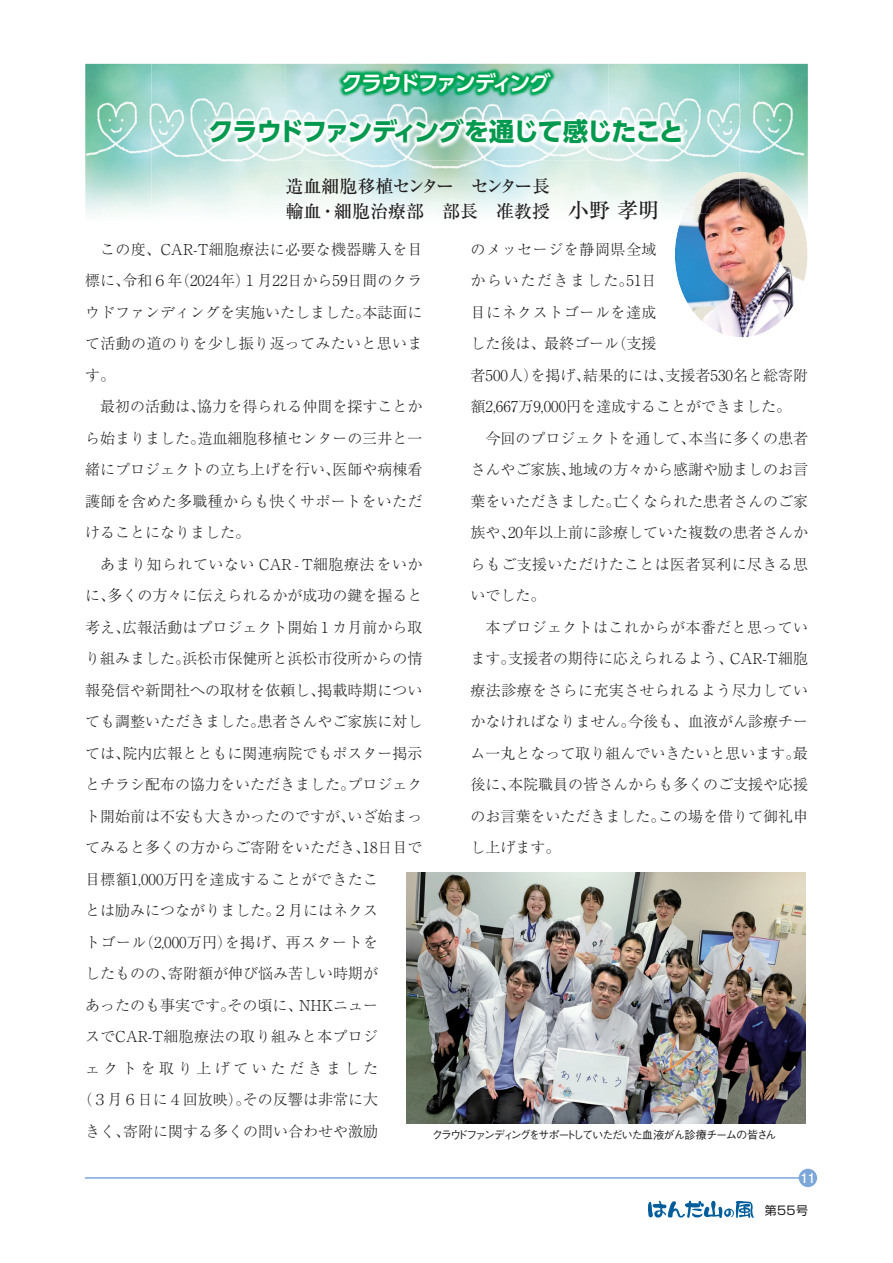
<style>
.page{position:relative;width:893px;height:1263px;background:#fff}
.page>*{position:absolute;margin:0;border:0;box-sizing:border-box;transform-origin:0 0}
.t1{font:25.5px "PUD Shin Go Pr 6 N Bold 90 pv RKSJ H";letter-spacing:-.05em;color:#00994e}
.t2{font:21px "PUD Shin Go Pr 6 N De Bold 90 pv RKSJ H";letter-spacing:-.105em;color:#fff}
.t3{font:18px/25.2px "Ryumin Pro Medium 90 pv RKSJ H";color:#231f20}
.t4{font:15px/31.5px "Ryumin Pro Light 90 pv RKSJ H";color:#231f20}
.t5{font:13.5px "Futo Go B101 Pro Bold 90 pv RKSJ H";color:#fff}
.t6{font:12px "Shin Go Pro Regular 90 pv RKSJ H";color:#231f20}
.t7{font:11.25px "Gothic BBB Pro Medium 90 pv RKSJ H";letter-spacing:-.13em;color:#231f20}
.s1{font-size:21px}
</style>
<div class="page">
<img style="left:85px;top:64px;width:67px;height:151px">
<img style="left:740px;top:64px;width:68px;height:121px">
<hr style="left:85px;top:1177px;width:723px;height:2px;background:#7ca7d8">
<div style="left:799px;top:1169px;width:18px;height:18px;background:#7ca7d8;border-radius:50%"></div>
<img style="left:675px;top:172px;width:133px;height:165px;border-radius:50%">
<img style="left:406px;top:873px;width:400px;height:250px">
<svg style="left:648px;top:1200px;width:106px;height:18px"></svg>
<img style="left:312px;top:64px;width:267px;height:95px">
<img style="left:152px;top:64px;width:160px;height:148px">
<img style="left:579px;top:64px;width:161px;height:148px">
<img style="left:312px;top:159px;width:267px;height:54px">
<img style="left:683px;top:172px;width:57px;height:42px">
<img style="left:286px;top:177px;width:263px;height:17px">
<img style="left:343px;top:73px;width:208px;height:20px">
<h2 class="t2" style="left:342px;top:75px;width:211px">クラウドファンディング</h2>
<h1 class="t1" style="left:208px;top:122px;width:477px">クラウドファンディングを通じて感じたこと</h1>
<p class="t3" style="left:285px;top:176px;width:375px">造血細胞移植センター　センター長<br>輸血・細胞治療部 部長 准教授 <span class="s1">小野孝明</span></p>
<p class="t4" style="left:85px;top:235px;width:339px">　この度、CAR-T細胞療法に必要な機器購入を目標に、令和６年(2024年)１月22日から59日間のクラウドファンディングを実施いたしました。本誌面にて活動の道のりを少し振り返ってみたいと思います。<br>　最初の活動は、協力を得られる仲間を探すことから始まりました。造血細胞移植センターの三井と一緒にプロジェクトの立ち上げを行い、医師や病棟看護師を含めた多職種からも快くサポートをいただけることになりました。<br>　あまり知られていない CAR - T細胞療法をいかに、多くの方々に伝えられるかが成功の鍵を握ると考え、広報活動はプロジェクト開始１カ月前から取り組みました。浜松市保健所と浜松市役所からの情報発信や新聞社への取材を依頼し、掲載時期についても調整いただきました。患者さんやご家族に対しては、院内広報とともに関連病院でもポスター掲示とチラシ配布の協力をいただきました。プロジェクト開始前は不安も大きかったのですが、いざ始まってみると多くの方からご寄附をいただき、18日目で目標額1,000万円を達成することができたこ<br>とは励みにつながりました。２月にはネクス<br>トゴール(2,000万円)を掲げ、再スタートを<br>したものの、寄附額が伸び悩み苦しい時期が<br>あったのも事実です。その頃に、NHKニュー<br>スでCAR-T細胞療法の取り組みと本プロジ<br>ェクトを取り上げていただきました<br>(３月６日に４回放映)。その反響は非常に大<br>きく、寄附に関する多くの問い合わせや激励</p>
<p class="t4" style="left:471px;top:235px;width:339px">のメッセージを静岡県全域<br>からいただきました。51日<br>目にネクストゴールを達成<br>した後は、最終ゴール(支援<br>者500人)を掲げ、結果的には、支援者530名と総寄附額2,667万9,000円を達成することができました。　今回のプロジェクトを通して、本当に多くの患者さんやご家族、地域の方々から感謝や励ましのお言葉をいただきました。亡くなられた患者さんのご家族や、20年以上前に診療していた複数の患者さんからもご支援いただけたことは医者冥利に尽きる思いでした。<br>　本プロジェクトはこれからが本番だと思っています。支援者の期待に応えられるよう、CAR-T細胞療法診療をさらに充実させられるよう尽力していかなければなりません。今後も、血液がん診療チーム一丸となって取り組んでいきたいと思います。最後に、本院職員の皆さんからも多くのご支援や応援のお言葉をいただきました。この場を借りて御礼申し上げます。</p>
<p class="t5" style="left:800px;top:1173px;width:17px">11</p>
<p class="t7" style="left:432px;top:1130px;width:346px">クラウドファンディングをサポートしていただいた血液がん診療チームの皆さん</p>
<p class="t6" style="left:765px;top:1206px;width:45px">第55号</p>
</div>
